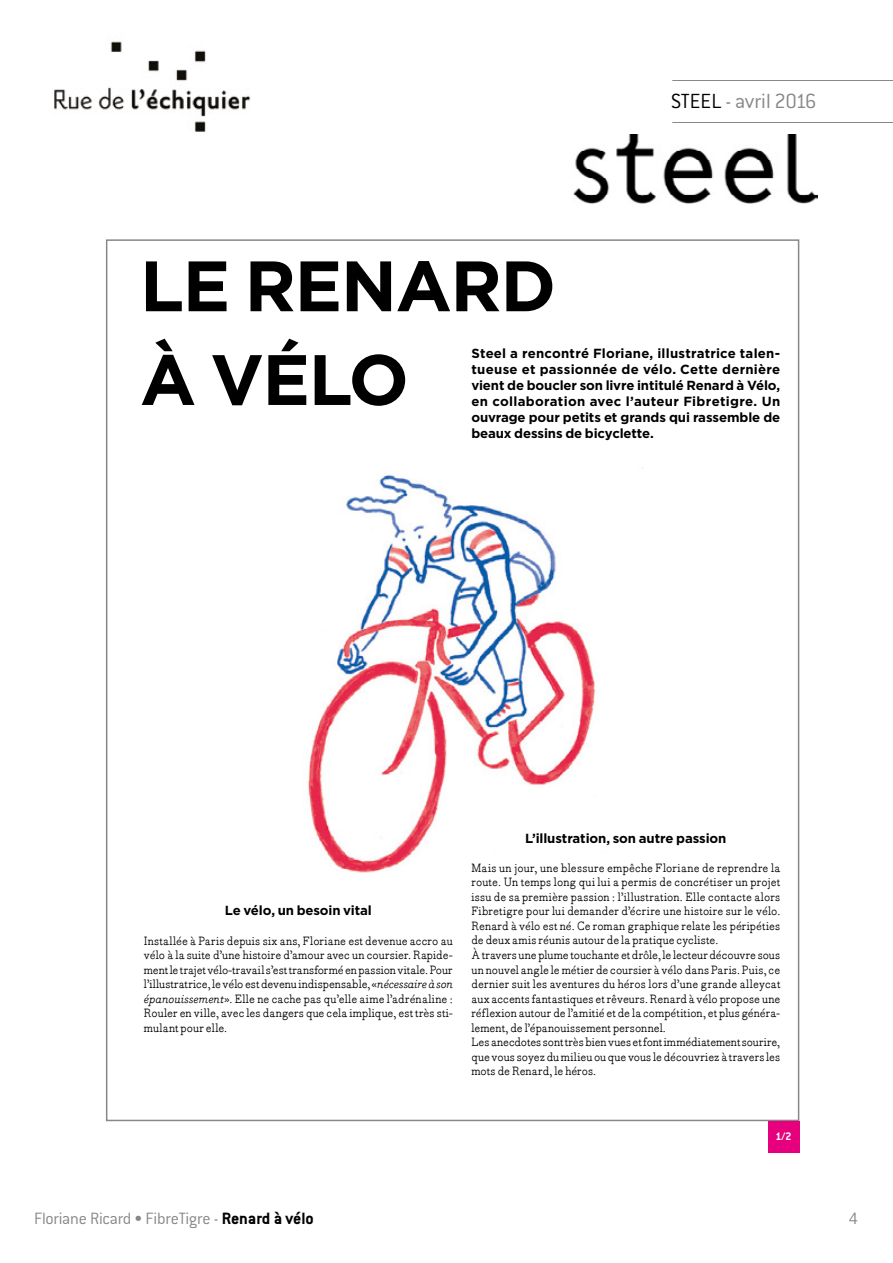
<style>
.page{position:relative;width:893px;height:1263px;background:#fff}
.page>*{position:absolute;margin:0;border:0;box-sizing:border-box;transform-origin:0 0}
.t1{font:700 71.1px/93.8px "Gotham";letter-spacing:-.02em;color:#000}
.t2{font:300 22.5px "Conduit ITC";color:#878787}
.t3{font:300 18px "Conduit ITC";letter-spacing:-.015em;color:#878787}
.t4{font:700 13.2px/15.9px "Gotham";letter-spacing:-.01em;color:#000;text-align:justify}
.t5{font:700 12px "Conduit ITC";color:#fff}
.t6{font:11.85px/14.5px "Bodoni Egyptian";letter-spacing:.005em;color:#000;text-align:justify}
.s1{color:#000}
.s2{font-style:italic}
.s3{font-weight:700;color:#000}
</style>
<div class="page">
<img style="left:54px;top:41px;width:743px;height:94px">
<hr style="left:672px;top:122px;width:221px;height:1px;background:#878787">
<hr style="left:672px;top:80px;width:221px;height:1px;background:#878787">
<img style="left:573px;top:135px;width:245px;height:69px">
<img style="left:307px;top:468px;width:336px;height:405px">
<div style="left:768px;top:1121px;width:31px;height:32px;background:#e6007d"></div>
<h2 class="t2" style="left:671px;top:89px;width:147px"><span class="s1">STEEL</span> - avril 2016</h2>
<h1 class="t1" style="left:140px;top:237px;width:418px">LE RENARD<br>À VÉLO</h1>
<p class="t4" style="left:471px;top:345px;width:310px">Steel a rencontré Floriane, illustratrice talen&shy;tueuse et passionnée de vélo. Cette dernière vient de boucler son livre intitulé Renard à Vélo, en collaboration avec l’auteur Fibretigre. Un ouvrage pour petits et grands qui rassemble de beaux dessins de bicyclette.</p>
<p class="t4" style="left:225px;top:902px;width:149px">Le vélo, un besoin vital</p>
<p class="t6" style="left:144px;top:933px;width:310px">Installée à Paris depuis six ans, Floriane est devenue accro au vélo à la suite d’une histoire d’amour avec un coursier. Rapide&shy;ment le trajet vélo-travail s’est transformé en passion vitale.Pour l’illustratrice, le vélo est devenu indispensable, «<span class="s2">nécessaire à son épanouissement</span>». Elle ne cache pas qu’elle aime l’adrénaline :<br>Rouler en ville, avec les dangers que cela implique, est très sti&shy;mulant pour elle.</p>
<p class="t4" style="left:525px;top:830px;width:203px">L’illustration, son autre passion</p>
<p class="t6" style="left:471px;top:860px;width:310px;text-align:left">Mais un jour, une blessure empêche Floriane de reprendre la route. Un temps long qui lui a permis de concrétiser un projet issu de sa première passion : l’illustration. Elle contacte alors Fibretigre pour lui demander d’écrire une histoire sur le vélo.<br>Renard à vélo est né. Ce roman graphique relate les péripéties de deux amis réunis autour de la pratique cycliste.<br>À travers une plume touchante et drôle, le lecteur découvre sous un nouvel angle le métier de coursier à vélo dans Paris. Puis, ce dernier suit les aventures du héros lors d’une grande alleycat aux accents fantastiques et rêveurs. Renard à vélo propose une réflexion autour de l’amitié et de la compétition, et plus généra&shy;lement, de l’épanouissement personnel.<br>Les anecdotes sont très bien vues et font immédiatement sourire, que vous soyez du milieu ou que vous le découvriez à travers les mots de Renard, le héros.</p>
<p class="t5" style="left:775px;top:1129px;width:18px">1/2</p>
<h3 class="t3" style="left:34px;top:1209px;width:281px">Floriane Ricard • FibreTigre - <span class="s3">Renard à vélo</span></h3>
<h3 class="t3" style="left:849px;top:1209px;width:11px">4</h3>
</div>
